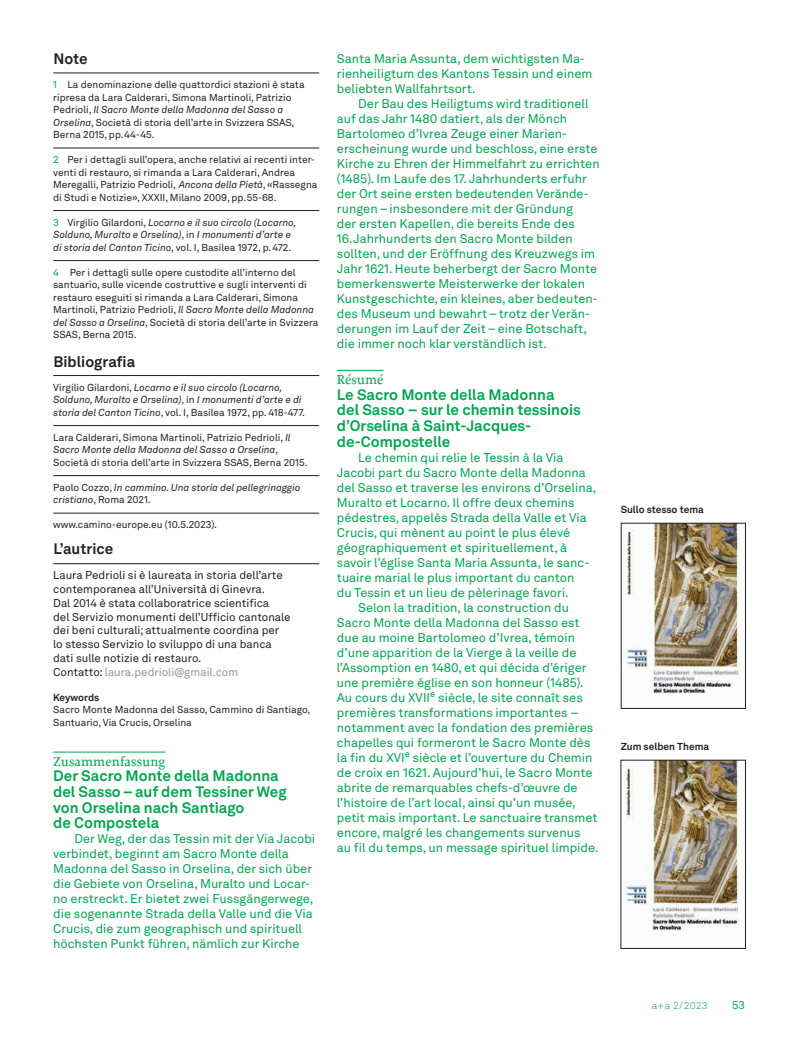
<style>
.page{position:relative;width:798px;height:1046px;background:#fff}
.page>*{position:absolute;margin:0;border:0;box-sizing:border-box;transform-origin:0 0}
.t1{font:700 15px/15.6px "Akkurat LL";color:#00a54f}
.t2{font:700 15px "Akkurat LL";color:#231f20}
.t3{font:500 13.75px "Proforma";letter-spacing:.005em;color:#00a54f}
.t4{font:12.5px/15px "Akkurat LL";color:#00a54f}
.t5{font:11.25px/13.8px "Akkurat LL";color:#231f20}
.t6{font:11.25px "Akkurat LL";color:#00a54f}
.t7{font:10px/12.5px "Akkurat LL";color:#231f20}
.t8{font:italic 10px/12.5px "Akkurat LL";color:#231f20}
.t9{font:700 10px "Akkurat LL";color:#231f20}
.t10{font:300 10px "Akkurat LL";color:#00a54f}
.s1{color:#00a54f}
.s2{font-style:italic}
.s3{font-style:normal;color:#00a54f}
.s4{font-style:normal}
.s5{color:#939598}
</style>
<div class="page">
<hr style="left:53px;top:73px;width:266px;height:1px;background:#231f20">
<hr style="left:53px;top:148px;width:266px;height:1px;background:#231f20">
<hr style="left:53px;top:210px;width:266px;height:1px;background:#231f20">
<hr style="left:53px;top:260px;width:266px;height:1px;background:#231f20">
<hr style="left:53px;top:375px;width:266px;height:1px;background:#231f20">
<hr style="left:53px;top:425px;width:266px;height:1px;background:#231f20">
<hr style="left:53px;top:475px;width:266px;height:1px;background:#231f20">
<hr style="left:53px;top:513px;width:266px;height:1px;background:#231f20">
<hr style="left:53px;top:563px;width:266px;height:1px;background:#231f20">
<hr style="left:53px;top:751px;width:112px;height:1px;background:#00a54f">
<hr style="left:337px;top:370px;width:46px;height:1px;background:#00a54f">
<img style="left:622px;top:525px;width:118px;height:169px">
<img style="left:624px;top:761px;width:115px;height:170px">
<p class="t2" style="left:53px;top:47px;width:36px">Note</p>
<p class="t7" style="left:53px;top:78px;width:253px"><span class="s1">1</span> La denominazione delle quattordici stazioni è stata ripresa da Lara Calderari, Simona Martinoli, Patrizio Pedrioli, <span class="s2">Il Sacro Monte della Madonna del Sasso a Orselina</span>, Società di storia dell’arte in Svizzera SSAS, Berna 2015, pp.44-45.</p>
<p class="t7" style="left:53px;top:153px;width:266px"><span class="s1">2</span> Per i dettagli sull’opera, anche relativi ai recenti inter&shy;venti di restauro, si rimanda a Lara Calderari, Andrea Meregalli, Patrizio Pedrioli, <span class="s2">Ancona della Pietà</span>, «Rassegna di Studi e Notizie», XXXII, Milano 2009, pp.55-68.</p>
<p class="t8" style="left:53px;top:215px;width:244px"><span class="s3">3</span> <span class="s4">Virgilio Gilardoni,</span> Locarno e il suo circolo (Locarno,<br>Solduno, Muralto e Orselina)<span class="s4">, in</span> I monumenti d’arte e di storia del Canton Ticino<span class="s4">, vol. I, Basilea 1972, p.472.</span></p>
<p class="t7" style="left:53px;top:265px;width:266px"><span class="s1">4</span> Per i dettagli sulle opere custodite all’interno del santuario, sulle vicende costruttive e sugli interventi di restauro eseguiti si rimanda a Lara Calderari, Simona Martinoli, Patrizio Pedrioli, <span class="s2">Il Sacro Monte della Madonna del Sasso a Orselina</span>, Società di storia dell’arte in Svizzera SSAS, Berna 2015.</p>
<p class="t2" style="left:53px;top:350px;width:83px">Bibliografia</p>
<p class="t8" style="left:53px;top:380px;width:253px"><span class="s4">Virgilio Gilardoni,</span> Locarno e il suo circolo (Locarno,<br>Solduno, Muralto e Orselina)<span class="s4">, in</span> I monumenti d’arte e di storia del Canton Ticino<span class="s4">, vol. I, Basilea 1972, pp. 418-477.</span></p>
<p class="t7" style="left:53px;top:430px;width:256px">Lara Calderari, Simona Martinoli, Patrizio Pedrioli, <span class="s2">Il<br>Sacro Monte della Madonna del Sasso a Orselina</span>,<br>Società di storia dell’arte in Svizzera SSAS, Berna 2015.</p>
<p class="t8" style="left:53px;top:480px;width:248px"><span class="s4">Paolo Cozzo,</span> In cammino. Una storia del pellegrinaggio cristiano<span class="s4">, Roma 2021.</span></p>
<p class="t7" style="left:53px;top:518px;width:165px">www.camino-europe.eu (10.5.2023).</p>
<p class="t2" style="left:53px;top:537px;width:61px">Lʼautrice</p>
<p class="t5" style="left:53px;top:568px;width:239px">Laura Pedrioli si è laureata in storia dell’arte contemporanea all’Università di Ginevra.<br>Dal 2014 è stata collaboratrice scientifica<br>del Servizio monumenti dell’Ufficio cantonale dei beni culturali; attualmente coordina per lo stesso Servizio lo sviluppo di una banca dati sulle notizie di restauro.<br>Contatto: <span class="s5">laura.pedrioli@gmail.com</span></p>
<p class="t9" style="left:53px;top:689px;width:48px">Keywords</p>
<p class="t7" style="left:53px;top:703px;width:258px">Sacro Monte Madonna del Sasso, Cammino di Santiago,<br>Santuario, Via Crucis, Orselina</p>
<p class="t3" style="left:53px;top:752px;width:114px">Zusammenfassung</p>
<p class="t1" style="left:53px;top:767px;width:235px">Der Sacro Monte della Madonna del Sasso – auf dem Tessiner Weg von Orselina nach Santiago<br>de Compostela</p>
<p class="t4" style="left:53px;top:830px;width:263px;text-indent:21px">Der Weg, der das Tessin mit der Via Jacobi verbindet, beginnt am Sacro Monte della Madonna del Sasso in Orselina, der sich über die Gebiete von Orselina, Muralto und Locar&shy;no erstreckt. Er bietet zwei Fussgängerwege, die sogenannte Strada della Valle und die Via Crucis, die zum geographisch und spirituell höchsten Punkt führen, nämlich zur Kirche</p>
<p class="t4" style="left:337px;top:50px;width:257px">Santa Maria Assunta, dem wichtigsten Ma&shy;rienheiligtum des Kantons Tessin und einem beliebten Wallfahrtsort.</p>
<p class="t4" style="left:337px;top:95px;width:264px;text-indent:21px">Der Bau des Heiligtums wird traditionell auf das Jahr 1480 datiert, als der Mönch Bartolomeo d’Ivrea Zeuge einer Marien&shy;erscheinung wurde und beschloss, eine erste Kirche zu Ehren der Himmelfahrt zu errichten (1485). Im Laufe des 17. Jahrhunderts erfuhr der Ort seine ersten bedeutenden Verände&shy;rungen – insbesondere mit der Gründung<br>der ersten Kapellen, die bereits Ende des 16.Jahrhunderts den Sacro Monte bilden sollten, und der Eröffnung des Kreuzwegs im Jahr 1621. Heute beherbergt der Sacro Monte bemerkenswerte Meisterwerke der lokalen Kunstgeschichte, ein kleines, aber bedeuten&shy;des Museum und bewahrt – trotz der Verän&shy;derungen im Lauf der Zeit – eine Botschaft, die immer noch klar verständlich ist.</p>
<p class="t3" style="left:337px;top:371px;width:48px">Résumé</p>
<p class="t1" style="left:337px;top:385px;width:245px">Le Sacro Monte della Madonna<br>del Sasso − sur le chemin tessinois d’Orselina à Saint-Jacques&shy;de-Compostelle</p>
<p class="t4" style="left:358px;top:449px;width:207px">Le chemin qui relie le Tessin à la Via</p>
<p class="t4" style="left:337px;top:464px;width:250px">Jacobi part du Sacro Monte della Madonna</p>
<p class="t4" style="left:337px;top:479px;width:261px">del Sasso et traverse les environs d’Orselina,</p>
<p class="t4" style="left:337px;top:494px;width:239px">Muralto et Locarno. Il offre deux chemins</p>
<p class="t4" style="left:337px;top:509px;width:251px">pédestres, appelés Strada della Valle et Via</p>
<p class="t4" style="left:337px;top:524px;width:235px">Crucis, qui mènent au point le plus élevé</p>
<p class="t4" style="left:337px;top:539px;width:232px">géographiquement et spirituellement, à</p>
<p class="t4" style="left:337px;top:554px;width:254px">savoir l’église Santa Maria Assunta, le sanc-</p>
<p class="t4" style="left:337px;top:569px;width:239px">tuaire marial le plus important du canton</p>
<p class="t4" style="left:337px;top:584px;width:233px">du Tessin et un lieu de pèlerinage favori.</p>
<p class="t4" style="left:358px;top:599px;width:212px">Selon la tradition, la construction du</p>
<p class="t4" style="left:337px;top:614px;width:244px">Sacro Monte della Madonna del Sasso est</p>
<p class="t4" style="left:337px;top:629px;width:239px">due au moine Bartolomeo d’Ivrea, témoin</p>
<p class="t4" style="left:337px;top:644px;width:241px">d’une apparition de la Vierge à la veille de</p>
<p class="t4" style="left:337px;top:659px;width:251px">l’Assomption en 1480, et qui décida d’ériger</p>
<p class="t4" style="left:337px;top:674px;width:248px">une première église en son honneur (1485).</p>
<p class="t4" style="left:337px;top:689px;width:247px">Au cours du XVIIe siècle, le site connaît ses</p>
<p class="t4" style="left:337px;top:704px;width:243px">premières transformations importantes −</p>
<p class="t4" style="left:337px;top:719px;width:258px">notamment avec la fondation des premières</p>
<p class="t4" style="left:337px;top:734px;width:255px">chapelles qui formeront le Sacro Monte dès</p>
<p class="t4" style="left:337px;top:749px;width:257px">la fin du XVIe siècle et l’ouverture du Chemin</p>
<p class="t4" style="left:337px;top:764px;width:257px">de croix en 1621. Aujourd’hui, le Sacro Monte</p>
<p class="t4" style="left:337px;top:779px;width:242px">abrite de remarquables chefs-d’œuvre de</p>
<p class="t4" style="left:337px;top:794px;width:240px">l’histoire de l’art local, ainsi qu’un musée,</p>
<p class="t4" style="left:337px;top:809px;width:262px">petit mais important. Le sanctuaire transmet</p>
<p class="t4" style="left:337px;top:824px;width:245px">encore, malgré les changements survenus</p>
<p class="t4" style="left:337px;top:839px;width:263px">au fil du temps, un message spirituel limpide.</p>
<p class="t9" style="left:620px;top:502px;width:85px">Sullo stesso tema</p>
<p class="t9" style="left:620px;top:738px;width:90px">Zum selben Thema</p>
<p class="t10" style="left:651px;top:998px;width:57px">a+a 2/2023</p>
<p class="t6" style="left:731px;top:996px;width:14px">53</p>
</div>
